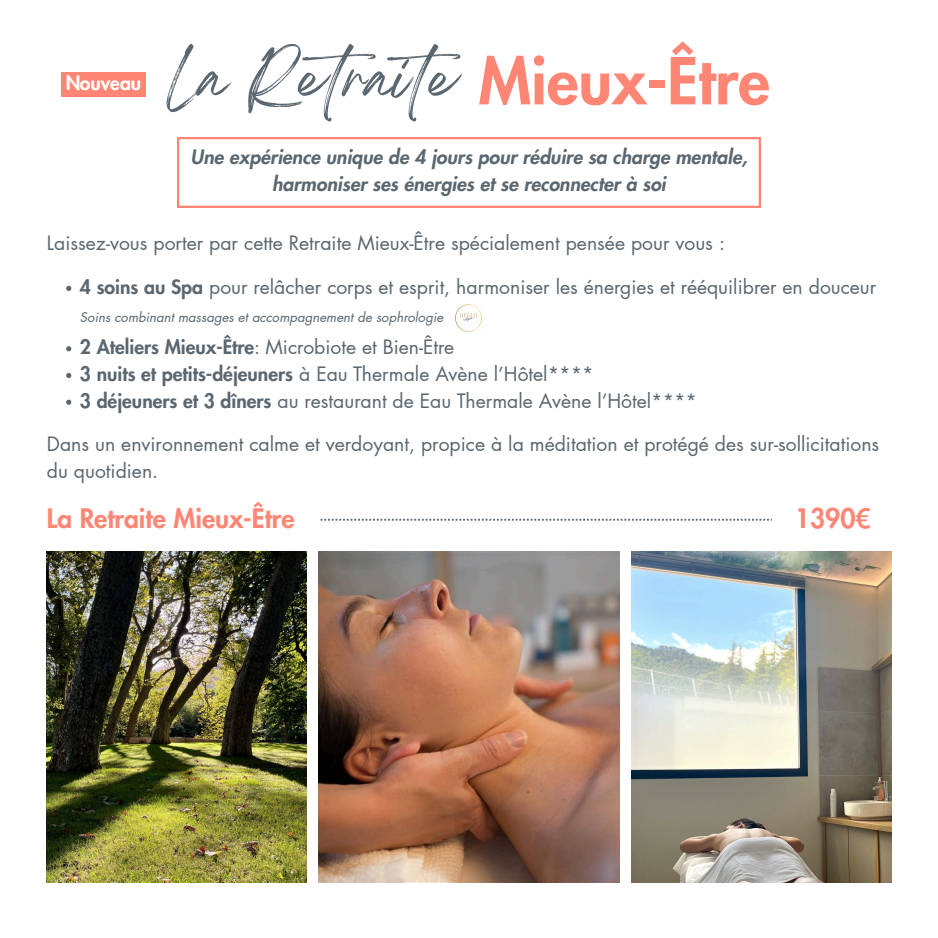
<style>
.page{position:relative;width:938px;height:938px;background:#fff}
.page>*{position:absolute;margin:0;border:0;box-sizing:border-box;transform-origin:0 0}
.t1{font:800 62.81px "Futura LT Pro";color:#ff8674}
.t2{font:52.19px "Breathing";color:#5b6770}
.t3{font:800 26.25px "Futura LT Pro";color:#ff8674}
.t4{font:19.38px/26.8px "Futura LT Pro";color:#5b6770}
.t5{font:italic 800 19.38px/26.8px "Futura LT Pro";color:#5b6770;text-align:center}
.t6{font:800 19.38px "Futura LT Pro";color:#fff}
.t7{font:italic 13.25px "Futura LT Pro";color:#5b6770}
.s1{font-weight:800}
</style>
<div class="page">
<img style="left:47px;top:551px;width:844px;height:331px">
<svg style="left:177px;top:137px;width:583px;height:70px"></svg>
<svg style="left:320px;top:519px;width:451px;height:1px"></svg>
<div style="left:61px;top:72px;width:85px;height:25px;background:#ff8674"></div>
<div style="left:307px;top:551px;width:10px;height:386px;background:#fff"></div>
<div style="left:620px;top:551px;width:10px;height:386px;background:#fff"></div>
<svg style="left:66px;top:346px;width:5px;height:5px"></svg>
<svg style="left:66px;top:373px;width:5px;height:5px"></svg>
<svg style="left:66px;top:399px;width:5px;height:6px"></svg>
<img style="left:455px;top:304px;width:27px;height:28px">
<svg style="left:66px;top:286px;width:5px;height:5px"></svg>
<p class="t6" style="left:65px;top:74px;width:78px">Nouveau</p>
<h2 class="t2" style="left:167px;top:62px;width:319px">La Retraite</h2>
<h1 class="t1" style="left:478px;top:53px;width:293px">Mieux-Être</h1>
<h4 class="t5" style="left:191px;top:145px;width:558px">Une expérience unique de 4 jours pour réduire sa charge mentale, harmoniser ses énergies et se reconnecter à soi</h4>
<h5 class="t4" style="left:47px;top:230px;width:679px">Laissez-vous porter par cette Retraite Mieux-Être spécialement pensée pour vous :</h5>
<h5 class="t4" style="left:80px;top:274px;width:797px"><span class="s1">4 soins au Spa</span> pour relâcher corps et esprit, harmoniser les énergies et rééquilibrer en douceur</h5>
<p class="t7" style="left:80px;top:311px;width:365px">Soins combinant massages et accompagnement de sophrologie</p>
<h5 class="t4" style="left:80px;top:334px;width:376px"><span class="s1">2 Ateliers Mieux-Être</span>: Microbiote et Bien-Être</h5>
<h5 class="t4" style="left:80px;top:361px;width:515px"><span class="s1">3 nuits et petits-déjeuners</span> à Eau Thermale Avène l’Hôtel****</h5>
<h5 class="t4" style="left:80px;top:388px;width:618px"><span class="s1">3 déjeuners et 3 dîners</span> au restaurant de Eau Thermale Avène l’Hôtel****</h5>
<h5 class="t4" style="left:47px;top:431px;width:833px">Dans un environnement calme et verdoyant, propice à la méditation et protégé des sur-sollicitations du quotidien.</h5>
<h3 class="t3" style="left:47px;top:506px;width:249px">La Retraite Mieux-Être</h3>
<h3 class="t3" style="left:795px;top:506px;width:77px">1390€</h3>
</div>
